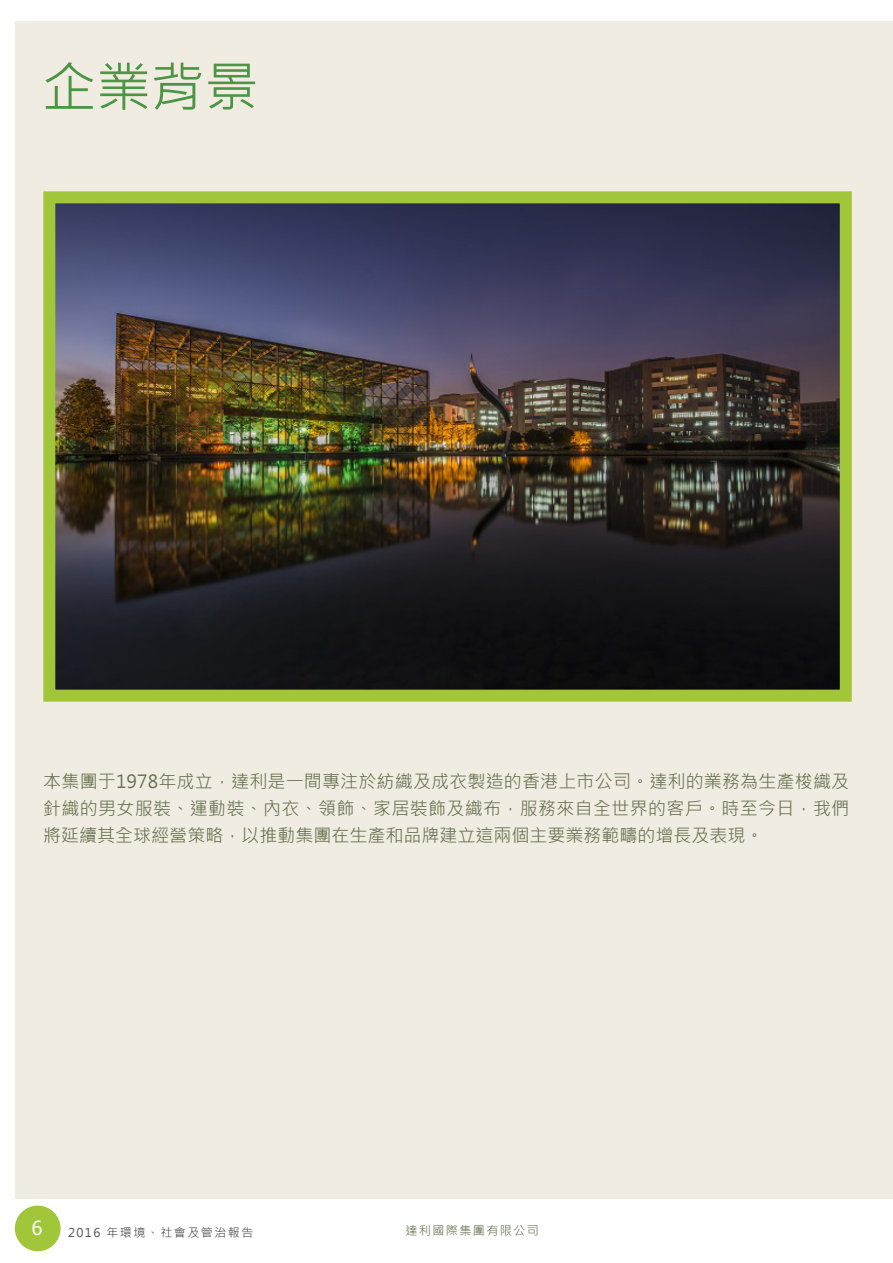
<style>
.page{position:relative;width:893px;height:1263px;background:#fff}
.page>*{position:absolute;margin:0;border:0;box-sizing:border-box;transform-origin:0 0}
.t1{font:54px "Microsoft Jheng Hei";color:#4a9645}
.t2{font:19.5px "Tahoma";color:#fff}
.t3{font:18px/27px "Microsoft Jheng Hei";color:#66714e;text-align:justify}
.topic_tab{font:12px "Microsoft Jheng Hei";letter-spacing:.125em;color:#4b4c4d}
.topic_tab-2{font:12px "Microsoft Jheng Hei";letter-spacing:.125em;color:#66714e}
</style>
<div class="page">
<div style="left:16px;top:21px;width:877px;height:1178px;background:#f1ece2"></div>
<img style="left:56px;top:204px;width:783px;height:485px">
<div style="left:43px;top:191px;width:809px;height:511px;border:12px solid #a1c63a"></div>
<div style="left:16px;top:1206px;width:44px;height:44px;background:#a1c63a;border-radius:50%"></div>
<div style="left:15px;top:1205px;width:46px;height:46px;border:2px solid #a1c63a;border-radius:50%"></div>
<p class="t1" style="left:43px;top:53px;width:218px">企業背景</p>
<p class="t3" style="left:43px;top:768px;width:807px">本集團于1978年成立，達利是一間專注於紡織及成衣製造的香港上市公司。達利的業務為生產梭織及針織的男女服裝、運動裝、內衣、領飾、家居裝飾及織布，服務來自全世界的客戶。時至今日，我們將延續其全球經營策略，以推動集團在生產和品牌建立這兩個主要業務範疇的增長及表現。</p>
<p class="t2" style="left:32px;top:1215px;width:12px">6</p>
<p class="topic_tab" style="left:68px;top:1225px;width:187px">2016 年環境、社會及管治報告</p>
<p class="topic_tab-2" style="left:405px;top:1223px;width:135px">達利國際集團有限公司</p>
</div>
